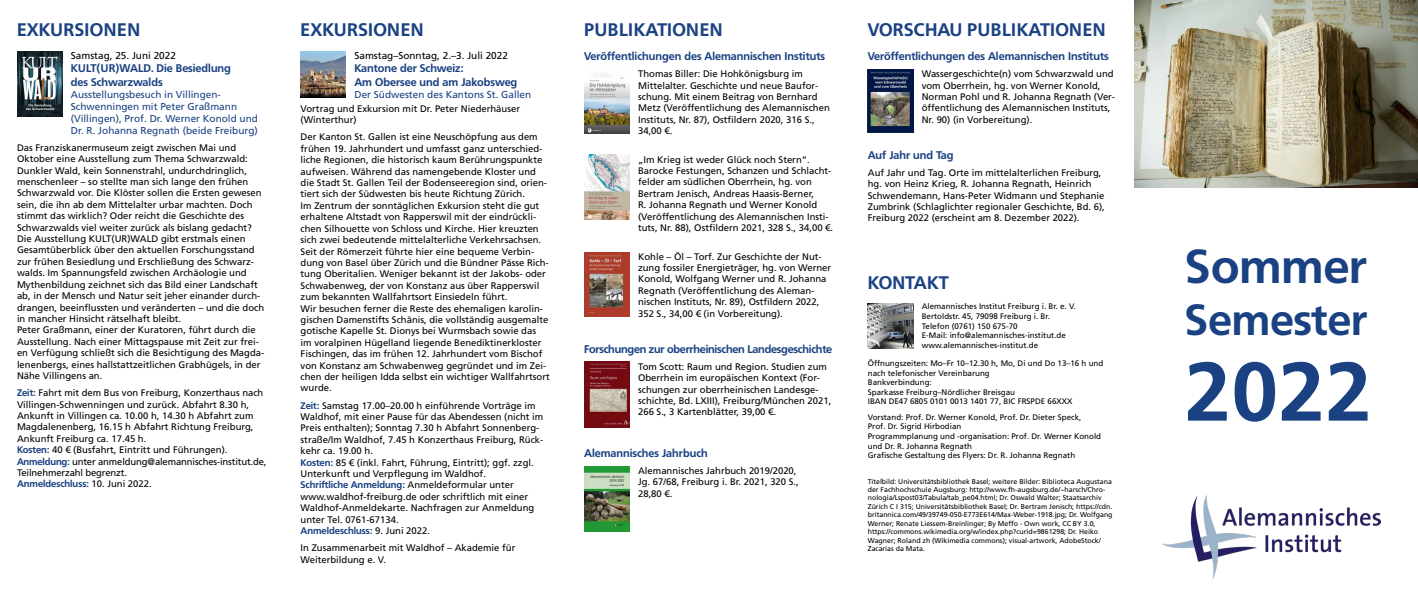
<style>
.page{position:relative;width:1418px;height:596px;background:#fff}
.page>*{position:absolute;margin:0;border:0;box-sizing:border-box;transform-origin:0 0}
.t1{font:700 82px "Frutiger BQ";color:#1a4182}
.t2{font:700 47px "Frutiger BQ";color:#1a4182}
.t3{font:700 43px "Frutiger BQ";color:#1a4182}
.t4{font:700 18px "Frutiger BQ";letter-spacing:.02em;color:#1a4182}
.t5{font:700 18px "Frutiger BQ";color:#1a4182}
.t6{font:700 11px/13.2px "Frutiger BQ";color:#1a4182}
.t7{font:700 11px "Frutiger BQ";letter-spacing:-.02em;color:#1a4182}
.t8{font:10px/12px "Frutiger LT Com";color:#1a4182}
.t9{font:10px "Frutiger LT Com";color:#000}
.t10{font:9.5px/11.4px "Frutiger LT Com";color:#000}
.t11{font:700 9.5px "Frutiger BQ";color:#1a4182}
.t12{font:8px/9.6px "Frutiger LT Com";color:#000}
.t13{font:7px/8.4px "Frutiger LT Com";color:#000}
.s1{font-family:"Frutiger BQ";font-weight:700;color:#1a4182}
.s2{font-family:"Frutiger LT Com";font-weight:400;color:#000}
</style>
<div class="page">
<img style="left:1162px;top:495px;width:218px;height:83px">
<img style="left:867px;top:303px;width:46px;height:45px">
<img style="left:300px;top:52px;width:46px;height:45px">
<img style="left:1134px;top:0;width:283px;height:187px">
<img style="left:584px;top:72px;width:45px;height:62px">
<img style="left:584px;top:154px;width:45px;height:65px">
<img style="left:584px;top:466px;width:45px;height:65px">
<img style="left:17px;top:52px;width:45px;height:64px">
<img style="left:584px;top:361px;width:45px;height:66px">
<img style="left:584px;top:252px;width:45px;height:64px">
<img style="left:867px;top:69px;width:46px;height:63px">
<h3 class="t4" style="left:17px;top:19px;width:125px">EXKURSIONEN</h3>
<h3 class="t4" style="left:300px;top:19px;width:125px">EXKURSIONEN</h3>
<h3 class="t4" style="left:584px;top:19px;width:140px">PUBLIKATIONEN</h3>
<h3 class="t4" style="left:867px;top:19px;width:239px">VORSCHAU PUBLIKATIONEN</h3>
<p class="t9" style="left:71px;top:50px;width:107px">Samstag, 25. Juni 2022</p>
<p class="t6" style="left:71px;top:62px;width:161px">KULT(UR)WALD. Die Besiedlung des Schwarzwalds</p>
<p class="t8" style="left:71px;top:88px;width:188px">Ausstellungsbesuch in Villingen-Schwenningen mit Peter Graßmann (Villingen), Prof. Dr. Werner Konold und Dr. R. Johanna Regnath (beide Freiburg)</p>
<p class="t10" style="left:17px;top:142px;width:249px">Das Franziskanermuseum zeigt zwischen Mai und Oktober eine Ausstellung zum Thema Schwarzwald:<br>Dunkler Wald, kein Sonnenstrahl, undurchdringlich, menschenleer – so stellte man sich lange den frühen Schwarzwald vor. Die Klöster sollen die Ersten gewesen sein, die ihn ab dem Mittelalter urbar machten. Doch stimmt das wirklich? Oder reicht die Geschichte des Schwarzwalds viel weiter zurück als bislang gedacht?<br>Die Ausstellung KULT(UR)WALD gibt erstmals einen Gesamtüberblick über den aktuellen Forschungsstand zur frühen Besiedlung und Erschließung des Schwarz&shy;walds. Im Spannungsfeld zwischen Archäologie und Mythenbildung zeichnet sich das Bild einer Landschaft ab, in der Mensch und Natur seit jeher einander durch&shy;drangen, beeinflussten und veränderten – und die doch in mancher Hinsicht rätselhaft bleibt.<br>Peter Graßmann, einer der Kuratoren, führt durch die Ausstellung. Nach einer Mittagspause mit Zeit zur frei&shy;en Verfügung schließt sich die Besichtigung des Magda&shy;lenenbergs, eines hallstattzeitlichen Grabhügels, in der Nähe Villingens an.</p>
<p class="t10" style="left:17px;top:387px;width:251px"><span class="s1">Zeit:</span> Fahrt mit dem Bus von Freiburg, Konzerthaus nach Villingen-Schwenningen und zurück. Abfahrt 8.30 h, Ankunft in Villingen ca. 10.00 h, 14.30 h Abfahrt zum Magdalenenberg, 16.15 h Abfahrt Richtung Freiburg, Ankunft Freiburg ca. 17.45 h.<br><span class="s1">Kosten:</span> 40 € (Busfahrt, Eintritt und Führungen).<br><span class="s1">Anmeldung:</span> unter anmeldung@alemannisches-institut.de, Teilnehmerzahl begrenzt.</p>
<p class="t11" style="left:17px;top:478px;width:136px">Anmeldeschluss: <span class="s2">10. Juni 2022.</span></p>
<p class="t9" style="left:354px;top:50px;width:155px">Samstag–Sonntag, 2.–3. Juli 2022</p>
<p class="t6" style="left:354px;top:62px;width:164px">Kantone der Schweiz:<br>Am Obersee und am Jakobsweg</p>
<p class="t8" style="left:354px;top:88px;width:178px">Der Südwesten des Kantons St. Gallen</p>
<p class="t10" style="left:300px;top:103px;width:221px">Vortrag und Exkursion mit Dr. Peter Niederhäuser (Winterthur)</p>
<p class="t10" style="left:300px;top:131px;width:251px">Der Kanton St. Gallen ist eine Neuschöpfung aus dem frühen 19. Jahrhundert und umfasst ganz unterschied&shy;liche Regionen, die historisch kaum Berührungspunkte aufweisen. Während das namengebende Kloster und die Stadt St. Gallen Teil der Bodenseeregion sind, orien&shy;tiert sich der Südwesten bis heute Richtung Zürich.<br>Im Zentrum der sonntäglichen Exkursion steht die gut erhaltene Altstadt von Rapperswil mit der eindrückli&shy;chen Silhouette von Schloss und Kirche. Hier kreuzten sich zwei bedeutende mittelalterliche Verkehrsachsen.<br>Seit der Römerzeit führte hier eine bequeme Verbin&shy;dung von Basel über Zürich und die Bündner Pässe Rich&shy;tung Oberitalien. Weniger bekannt ist der Jakobs- oder Schwabenweg, der von Konstanz aus über Rapperswil zum bekannten Wallfahrtsort Einsiedeln führt.<br>Wir besuchen ferner die Reste des ehemaligen karolin&shy;gischen Damenstifts Schänis, die vollständig ausgemalte gotische Kapelle St. Dionys bei Wurmsbach sowie das<br>im voralpinen Hügelland liegende Benediktinerkloster Fischingen, das im frühen 12. Jahrhundert vom Bischof von Konstanz am Schwabenweg gegründet und im Zei&shy;chen der heiligen Idda selbst ein wichtiger Wallfahrtsort wurde.</p>
<p class="t10" style="left:300px;top:399px;width:244px"><span class="s1">Zeit:</span> Samstag 17.00–20.00 h einführende Vorträge im Waldhof, mit einer Pause für das Abendessen (nicht im Preis enthalten); Sonntag 7.30 h Abfahrt Sonnenberg&shy;straße/Im Waldhof, 7.45 h Konzerthaus Freiburg, Rück&shy;kehr ca. 19.00 h.<br><span class="s1">Kosten:</span> 85 € (inkl. Fahrt, Führung, Eintritt); ggf. zzgl.<br>Unterkunft und Verpflegung im Waldhof.</p>
<p class="t11" style="left:300px;top:479px;width:215px">Schriftliche Anmeldung: <span class="s2">Anmeldeformular unter</span></p>
<p class="t10" style="left:300px;top:490px;width:235px">www.waldhof-freiburg.de oder schriftlich mit einer<br>Waldhof-Anmeldekarte. Nachfragen zur Anmeldung unter Tel. 0761-67134.</p>
<p class="t11" style="left:300px;top:524px;width:131px">Anmeldeschluss: <span class="s2">9. Juni 2022.</span></p>
<p class="t10" style="left:300px;top:542px;width:216px">In Zusammenarbeit mit Waldhof – Akademie für<br>Weiterbildung e. V.</p>
<p class="t6" style="left:584px;top:50px;width:242px">Veröffentlichungen des Alemannischen Instituts</p>
<p class="t10" style="left:638px;top:68px;width:193px">Thomas Biller: Die Hohkönigsburg im Mittelalter. Geschichte und neue Baufor&shy;schung. Mit einem Beitrag von Bernhard Metz (Veröffentlichung des Alemannischen Instituts, Nr. 87), Ostfildern 2020, 316 S., 34,00 €.</p>
<p class="t10" style="left:638px;top:154px;width:197px">„Im Krieg ist weder Glück noch Stern“.<br>Barocke Festungen, Schanzen und Schlacht&shy;felder am südlichen Oberrhein, hg. von Bertram Jenisch, Andreas Haasis-Berner,<br>R. Johanna Regnath und Werner Konold (Veröffentlichung des Alemannischen Insti&shy;tuts, Nr. 88), Ostfildern 2021, 328 S., 34,00 €.</p>
<p class="t10" style="left:638px;top:250px;width:195px">Kohle – Öl – Torf. Zur Geschichte der Nut&shy;zung fossiler Energieträger, hg. von Werner Konold, Wolfgang Werner und R. Johanna Regnath (Veröffentlichung des Aleman&shy;nischen Instituts, Nr. 89), Ostfildern 2022, 352 S., 34,00 € (in Vorbereitung).</p>
<p class="t7" style="left:584px;top:342px;width:249px">Forschungen zur oberrheinischen Landesgeschichte</p>
<p class="t10" style="left:638px;top:360px;width:195px">Tom Scott: Raum und Region. Studien zum Oberrhein im europäischen Kontext (For&shy;schungen zur oberrheinischen Landesge&shy;schichte, Bd. LXIII), Freiburg/München 2021, 266 S., 3 Kartenblätter, 39,00 €.</p>
<p class="t6" style="left:584px;top:446px;width:125px">Alemannisches Jahrbuch</p>
<p class="t10" style="left:638px;top:464px;width:162px">Alemannisches Jahrbuch 2019/2020,<br>Jg. 67/68, Freiburg i. Br. 2021, 320 S.,<br>28,80 €.</p>
<p class="t6" style="left:867px;top:50px;width:242px">Veröffentlichungen des Alemannischen Instituts</p>
<p class="t10" style="left:921px;top:68px;width:195px">Wassergeschichte(n) vom Schwarzwald und vom Oberrhein, hg. von Werner Konold, Norman Pohl und R. Johanna Regnath (Ver&shy;öffentlichung des Alemannischen Instituts, Nr. 90) (in Vorbereitung).</p>
<p class="t6" style="left:867px;top:148px;width:87px">Auf Jahr und Tag</p>
<p class="t10" style="left:867px;top:167px;width:239px">Auf Jahr und Tag. Orte im mittelalterlichen Freiburg, hg. von Heinz Krieg, R. Johanna Regnath, Heinrich Schwendemann, Hans-Peter Widmann und Stephanie Zumbrink (Schlaglichter regionaler Geschichte, Bd. 6), Freiburg 2022 (erscheint am 8. Dezember 2022).</p>
<h3 class="t5" style="left:867px;top:271px;width:82px">KONTAKT</h3>
<p class="t12" style="left:921px;top:302px;width:156px">Alemannisches Institut Freiburg i. Br. e. V.<br>Bertoldstr. 45, 79098 Freiburg i. Br.<br>Telefon (0761) 150 675-70<br>E-Mail: info@alemannisches-institut.de www.alemannisches-institut.de</p>
<p class="t12" style="left:867px;top:358px;width:237px">Öffnungszeiten: Mo–Fr 10–12.30 h, Mo, Di und Do 13–16 h und nach telefonischer Vereinbarung<br>Bankverbindung:<br>Sparkasse Freiburg–Nördlicher Breisgau<br>IBAN DE47 6805 0101 0013 1401 77, BIC FRSPDE 66XXX</p>
<p class="t12" style="left:867px;top:412px;width:235px">Vorstand: Prof. Dr. Werner Konold, Prof. Dr. Dieter Speck, Prof. Dr. Sigrid Hirbodian<br>Programmplanung und -organisation: Prof. Dr. Werner Konold und Dr. R. Johanna Regnath<br>Grafische Gestaltung des Flyers: Dr. R. Johanna Regnath</p>
<p class="t13" style="left:867px;top:476px;width:246px">Titelbild: Universitätsbibliothek Basel; weitere Bilder: Biblioteca Augustana der Fachhochschule Augsburg: http://www.fh-augsburg.de/~harsch/Chro&shy;nologia/Lspost03/Tabula/tab_pe04.html; Dr. Oswald Walter; Staatsarchiv Zürich C I 315; Universitätsbibliothek Basel; Dr. Bertram Jenisch; https://cdn. britannica.com/49/39749-050-E773E614/Max-Weber-1918.jpg; Dr. Wolfgang Werner; Renate Liessem-Breinlinger; By Meffo - Own work, CC BY 3.0, https://commons.wikimedia.org/w/index.php?curid=9861298; Dr. Heiko Wagner; Roland zh (Wikimedia commons); visual-artwork, AdobeStock/ Zacarias da Mata.</p>
<h2 class="t2" style="left:1185px;top:238px;width:183px">Sommer</h2>
<h3 class="t3" style="left:1185px;top:293px;width:183px">Semester</h3>
<h1 class="t1" style="left:1184px;top:342px;width:188px">2022</h1>
</div>
